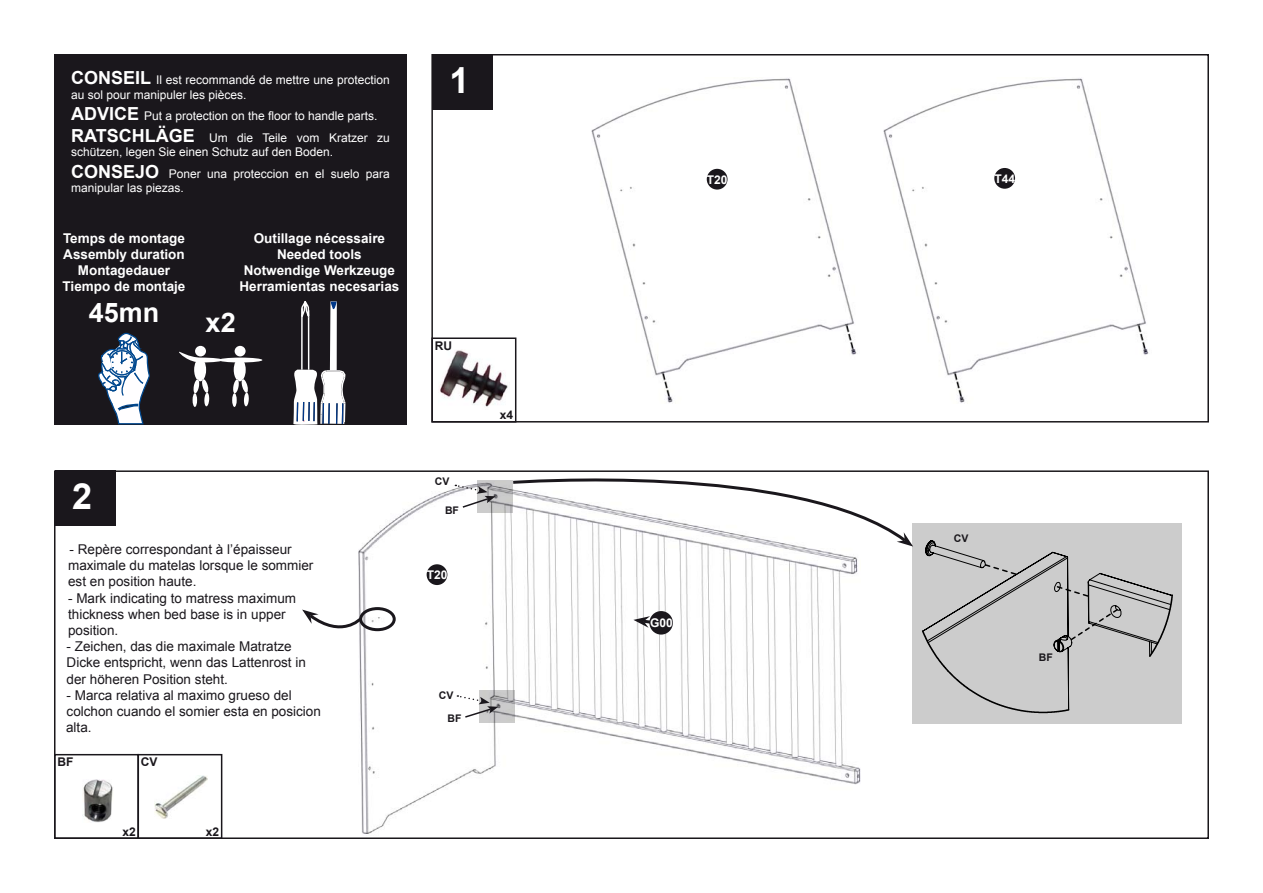
<style>
.page{position:relative;width:1263px;height:893px;background:#fff}
.page>*{position:absolute;margin:0;border:0;box-sizing:border-box;transform-origin:0 0}
.t1{font:700 36px "Arial";color:#fff}
.t2{font:700 27px "Arial";color:#fff}
.t3{font:13.5px/16.2px "Arial";color:#1a171c}
.t4{font:700 13.5px/16.2px "Arial";color:#fff;text-align:center}
.t5{font:12px/21.6px "Arial";color:#fff}
.t6{font:700 12px "Arial";color:#1a171c}
.t7{font:700 12px "Arial";color:#fff}
.t8{font:700 10.5px/23px "Arial";color:#1a171c}
.s1{font-weight:700;font-size:18px}
</style>
<div class="page">
<div style="left:477px;top:480px;width:36px;height:32px;background:#ccc"></div>
<img style="left:359px;top:482px;width:501px;height:352px">
<div style="left:54px;top:54px;width:353px;height:370px;background:#1a171c"></div>
<div style="left:235px;top:346px;width:11px;height:10px;background:#fff;border-radius:50%"></div>
<hr style="left:219px;top:358px;width:43px;height:4px;background:#fff;border-radius:50%">
<svg style="left:233px;top:362px;width:16px;height:44px"></svg>
<svg style="left:98px;top:332px;width:125px;height:93px"></svg>
<svg style="left:293px;top:301px;width:52px;height:124px"></svg>
<div style="left:55px;top:470px;width:61px;height:56px;background:#1a171c"></div>
<div style="left:432px;top:54px;width:61px;height:56px;background:#1a171c"></div>
<div style="left:431px;top:54px;width:778px;height:369px;border:2px solid #1a171b"></div>
<img style="left:883px;top:78px;width:266px;height:325px">
<img style="left:591px;top:78px;width:266px;height:325px">
<div style="left:431px;top:337px;width:85px;height:86px;border:2px solid #1a171c"></div>
<img style="left:440px;top:350px;width:68px;height:57px">
<div style="left:912px;top:524px;width:270px;height:200px;background:#ccc"></div>
<div style="left:137px;top:754px;width:85px;height:85px;border:2px solid #1a171c"></div>
<img style="left:155px;top:776px;width:52px;height:42px">
<div style="left:54px;top:754px;width:85px;height:85px;border:2px solid #1a171c"></div>
<img style="left:83px;top:779px;width:30px;height:44px">
<svg style="left:922px;top:540px;width:251px;height:174px"></svg>
<div style="left:427px;top:564px;width:20px;height:21px;background:#1a171c;border-radius:50%"></div>
<svg style="left:633px;top:616px;width:18px;height:12px"></svg>
<svg style="left:510px;top:470px;width:403px;height:77px"></svg>
<div style="left:649px;top:611px;width:24px;height:24px;background:#1a171c;border-radius:50%"></div>
<svg style="left:455px;top:484px;width:41px;height:25px"></svg>
<svg style="left:457px;top:695px;width:41px;height:24px"></svg>
<div style="left:707px;top:169px;width:20px;height:21px;background:#1a171c;border-radius:50%"></div>
<div style="left:994px;top:168px;width:21px;height:21px;background:#1a171c;border-radius:50%"></div>
<div style="left:359px;top:607px;width:37px;height:24px;border:3px solid #1a171c;border-radius:50%"></div>
<svg style="left:302px;top:610px;width:61px;height:29px"></svg>
<p class="t5" style="left:71px;top:73px;width:320px;line-height:14.4px"><span class="s1">CONSEI L</span> Il est recommandé de mettre une protection au sol pour manipuler les pièces.</p>
<p class="t5" style="left:71px;top:105px;width:320px"><span class="s1">ADVICE</span> Put a protection on the floor to handle parts.<br><span class="s1">RATSCHLÄGE</span> Um die Teile vom Kratzer zu</p>
<p class="t5" style="left:71px;top:141px;width:320px">schützen, legen Sie einen Schutz auf den Boden.<br><span class="s1">CONSEJO</span> Poner una proteccion en el suelo para</p>
<p class="t5" style="left:71px;top:177px;width:114px">manipular las piezas.</p>
<p class="t4" style="left:63px;top:230px;width:124px">Temps de montage<br>Assembly duration<br>Montagedauer<br>Tiempo de montaje</p>
<h2 class="t2" style="left:206px;top:304px;width:32px">x2</h2>
<p class="t4" style="left:239px;top:230px;width:161px">Outillage nécessaire<br>Needed tools<br>Notwendige Werkzeuge<br>Herramientas necesarias</p>
<h2 class="t2" style="left:89px;top:294px;width:72px">45mn</h2>
<h1 class="t1" style="left:450px;top:56px;width:22px">1</h1>
<p class="t6" style="left:435px;top:338px;width:17px">RU</p>
<h1 class="t1" style="left:72px;top:472px;width:22px">2</h1>
<p class="t3" style="left:68px;top:541px;width:247px">- Repère correspondant à l’épaisseur maximale du matelas lorsque le sommier est en position haute.</p>
<p class="t3" style="left:68px;top:590px;width:230px">- Mark indicating to matress maximum thickness when bed base is in upper position.</p>
<p class="t3" style="left:67px;top:638px;width:241px">- Zeichen, das die maximale Matratze<br>Dicke entspricht, wenn das Lattenrost in der höheren Position steht.</p>
<p class="t3" style="left:66px;top:687px;width:256px">- Marca relativa al maximo grueso del colchon cuando el somier esta en posicion alta.</p>
<p class="t6" style="left:57px;top:754px;width:17px">BF</p>
<p class="t6" style="left:141px;top:754px;width:18px">CV</p>
<p class="t6" style="left:122px;top:823px;width:15px">x2</p>
<p class="t6" style="left:206px;top:823px;width:15px">x2</p>
<p class="t8" style="left:435px;top:470px;width:16px">CV</p>
<p class="t8" style="left:445px;top:499px;width:15px">BF</p>
<p class="t7" style="left:427px;top:567px;width:22px">T20</p>
<p class="t8" style="left:448px;top:684px;width:15px;text-indent:-9px">CV<br>BF</p>
<p class="t6" style="left:500px;top:407px;width:15px">x4</p>
<p class="t7" style="left:707px;top:171px;width:22px">T20</p>
<p class="t7" style="left:994px;top:170px;width:22px">T44</p>
<p class="t7" style="left:650px;top:615px;width:24px">G00</p>
<p class="t8" style="left:954px;top:527px;width:16px">CV</p>
<p class="t8" style="left:1039px;top:646px;width:15px">BF</p>
</div>
